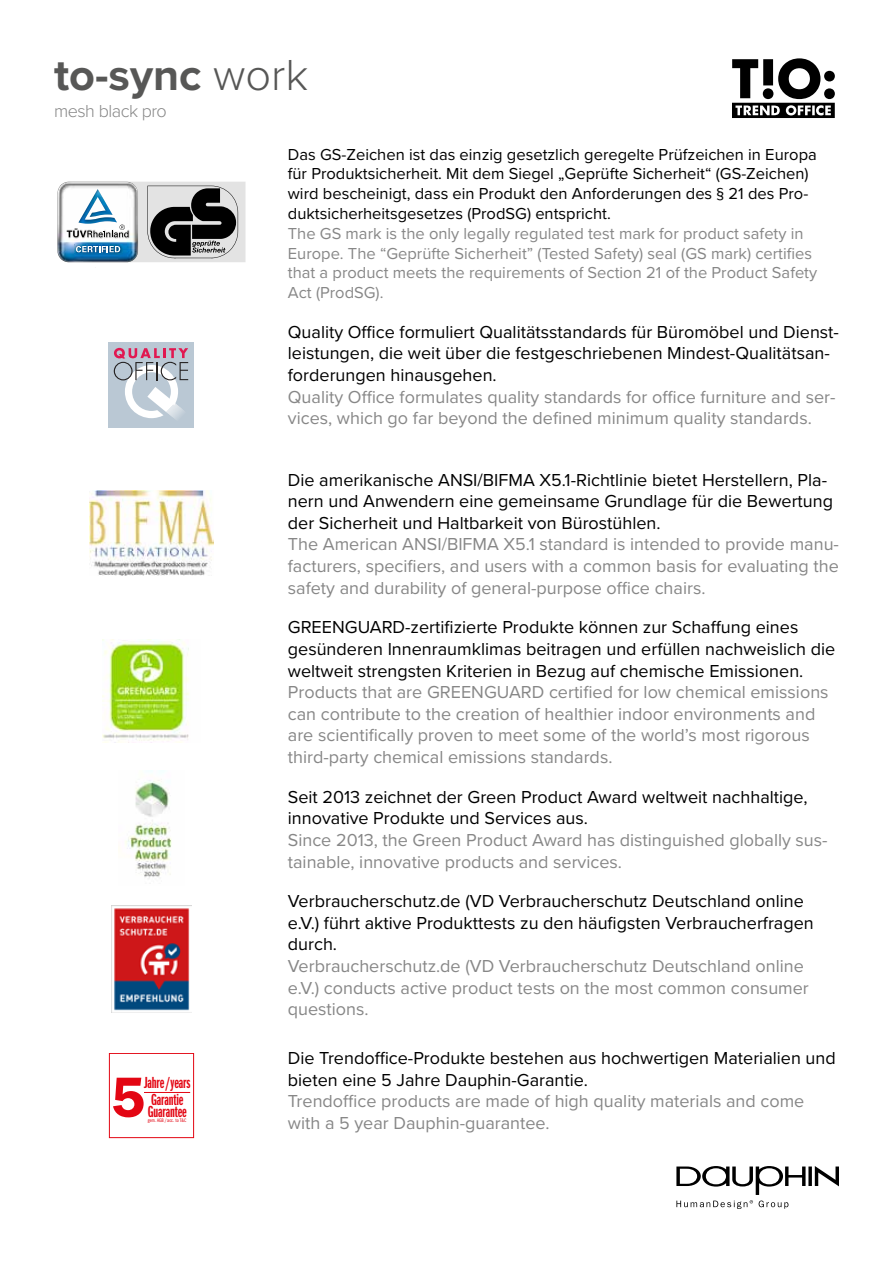
<style>
.page{position:relative;width:893px;height:1263px;background:#fff}
.page>*{position:absolute;margin:0;border:0;box-sizing:border-box;transform-origin:0 0}
.t1{font:600 57px "Franklin Gothic LT";color:#e30613}
.t2{font:700 45px "Proxima Nova";color:#575756}
.t3{font:18px/21.6px "Proxima Nova";color:#878787}
.t4{font:18px/21.6px "Proxima Nova";color:#000}
.t5{font:300 18px "Proxima Nova";letter-spacing:-.03em;color:#878787}
.t6{font:16.65px/17.1px "Franklin Gothic LT Demi X Cmpr";letter-spacing:-.01em;color:#e30613;text-align:center}
.t7{font:16.5px/19.8px "Proxima Nova";color:#000}
.t8{font:16.5px/19.8px "Proxima Nova";color:#878787}
.t9{font:5.25px "Franklin Gothic LT Book Cmpr";letter-spacing:.005em;color:#e30613}
.s1{font-weight:300}
</style>
<div class="page">
<svg style="left:732px;top:58px;width:103px;height:60px"></svg>
<svg style="left:676px;top:1166px;width:163px;height:43px"></svg>
<div style="left:109px;top:342px;width:85px;height:85px;background:#bac8d4"></div>
<svg style="left:114px;top:348px;width:75px;height:71px"></svg>
<img style="left:90px;top:490px;width:123px;height:85px">
<svg style="left:57px;top:181px;width:189px;height:82px"></svg>
<img style="left:102px;top:639px;width:87px;height:104px">
<img style="left:125px;top:780px;width:47px;height:99px">
<div style="left:109px;top:1053px;width:85px;height:85px;border:1px solid #e30613"></div>
<hr style="left:144px;top:1092px;width:46px;height:1px;background:#e30613">
<img style="left:112px;top:906px;width:78px;height:105px">
<h2 class="t2" style="left:54px;top:41px;width:256px">to-sync <span class="s1">work</span></h2>
<p class="t5" style="left:54px;top:97px;width:114px">mesh black pro</p>
<p class="t6" style="left:144px;top:1074px;width:48px">Jahre / years<br>Garantie</p>
<p class="t6" style="left:148px;top:1103px;width:40px">Guarantee</p>
<h1 class="t1" style="left:112px;top:1063px;width:36px">5</h1>
<p class="t9" style="left:148px;top:1117px;width:40px">gem. AGB / acc. to T&amp;C</p>
<p class="t7" style="left:288px;top:143px;width:530px">Das GS-Zeichen ist das einzig gesetzlich geregelte Prüfzeichen in Europa für Produktsicherheit. Mit dem Siegel „Geprüfte Sicherheit“ (GS-Zeichen) wird bescheinigt, dass ein Produkt den Anforderungen des § 21 des Pro&shy;duktsicherheitsgesetzes (ProdSG) entspricht.</p>
<p class="t8" style="left:288px;top:223px;width:531px">The GS mark is the only legally regulated test mark for product safety in Europe. The “Geprüfte Sicherheit” (Tested Safety) seal (GS mark) certifies that a product meets the requirements of Section 21 of the Product Safety Act (ProdSG).</p>
<p class="t4" style="left:288px;top:320px;width:553px">Quality Office formuliert Qualitätsstandards für Büromöbel und Dienst&shy;leistungen, die weit über die festgeschriebenen Mindest-Qualitätsan&shy;forderungen hinausgehen.</p>
<p class="t3" style="left:288px;top:385px;width:549px">Quality Office formulates quality standards for office furniture and ser&shy;vices, which go far beyond the defined minimum quality standards.</p>
<p class="t4" style="left:288px;top:468px;width:547px">Die amerikanische ANSI/BIFMA X5.1-Richtlinie bietet Herstellern, Pla&shy;nern und Anwendern eine gemeinsame Grundlage für die Bewertung der Sicherheit und Haltbarkeit von Bürostühlen.</p>
<p class="t3" style="left:288px;top:533px;width:553px;text-align:justify">The American ANSI/BIFMA X5.1 standard is intended to provide manu&shy;facturers, specifiers, and users with a common basis for evaluating the safety and durability of general-purpose office chairs.</p>
<p class="t4" style="left:288px;top:616px;width:549px">GREENGUARD-zertifizierte Produkte können zur Schaffung eines gesünderen Innenraumklimas beitragen und erfüllen nachweislich die weltweit strengsten Kriterien in Bezug auf chemische Emissionen.</p>
<p class="t3" style="left:288px;top:680px;width:542px">Products that are GREENGUARD certified for low chemical emissions can contribute to the creation of healthier indoor environments and are scientifically proven to meet some of the world’s most rigorous third-party chemical emissions standards.</p>
<p class="t4" style="left:288px;top:785px;width:521px">Seit 2013 zeichnet der Green Product Award weltweit nachhaltige, innovative Produkte und Services aus.</p>
<p class="t3" style="left:288px;top:828px;width:541px">Since 2013, the Green Product Award has distinguished globally sus&shy;tainable, innovative products and services.</p>
<p class="t4" style="left:288px;top:890px;width:527px">Verbraucherschutz.de (VD Verbraucherschutz Deutschland online e.V.) führt aktive Produkttests zu den häufigsten Verbraucherfragen durch.</p>
<p class="t3" style="left:288px;top:954px;width:522px">Verbraucherschutz.de (VD Verbraucherschutz Deutschland online e.V.) conducts active product tests on the most common consumer questions.</p>
<p class="t4" style="left:288px;top:1047px;width:549px">Die Trendoffice-Produkte bestehen aus hochwertigen Materialien und bieten eine 5 Jahre Dauphin-Garantie.</p>
<p class="t3" style="left:288px;top:1090px;width:518px">Trendoffice products are made of high quality materials and come with a 5 year Dauphin-guarantee.</p>
</div>
